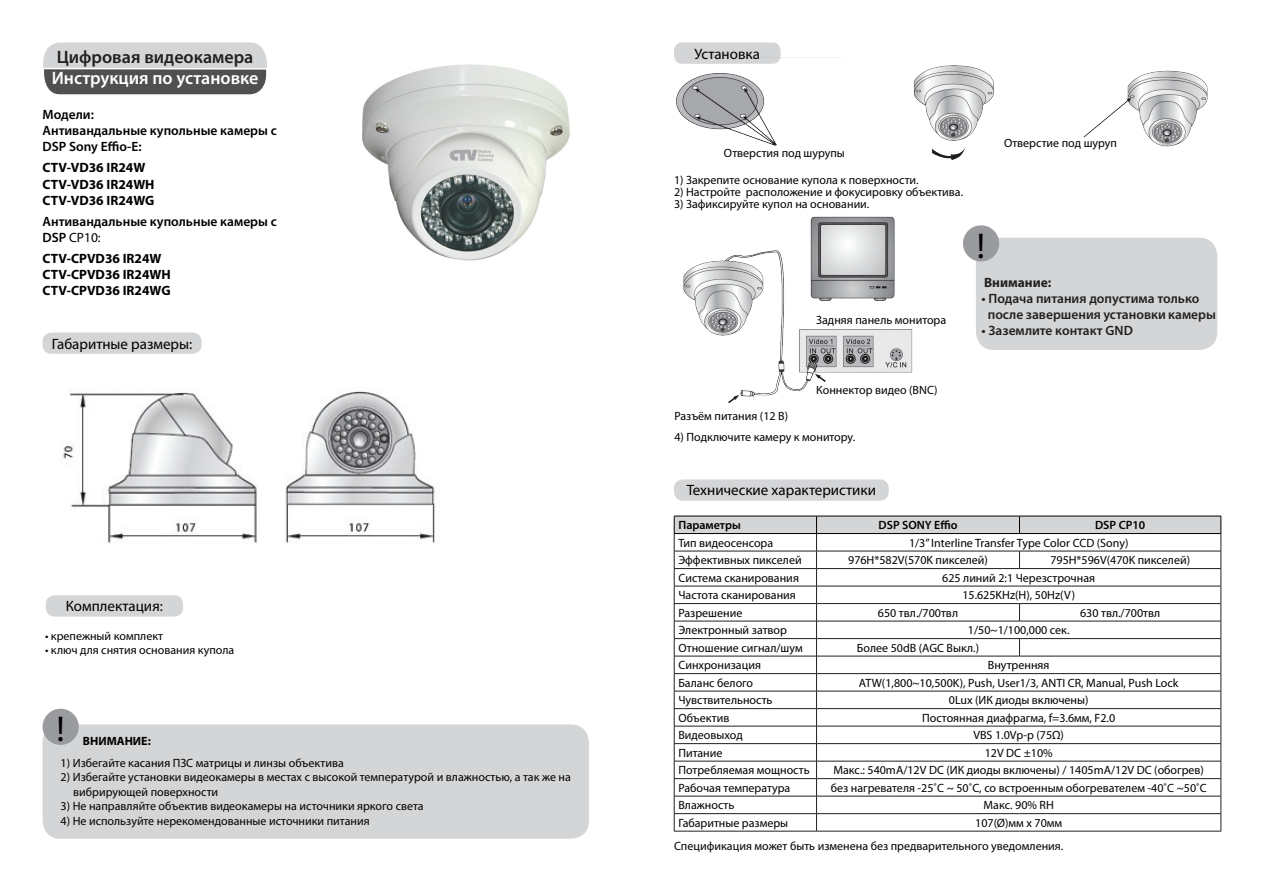
<style>
.page{position:relative;width:1263px;height:893px;background:#fff}
.page>*{position:absolute;margin:0;border:0;box-sizing:border-box;transform-origin:0 0}
.t1{font:36px "Myriad Pro";color:#000}
.t2{font:600 18px "Myriad Pro";color:#fff}
.t3{font:600 18px "Myriad Pro";color:#231f20}
.t4{font:15px "Myriad Pro";color:#000}
.t5{font:600 13.5px/16.2px "Myriad Pro";color:#000}
.t6{font:700 13.5px/16.2px "Myriad Pro";color:#000}
.t7{font:600 13.5px/16.2px "Myriad Pro";color:#231f20}
.t8{font:700 13.5px "Myriad Pro";color:#231f20}
.t9{font:12px/14.4px "Myriad Pro";color:#000}
.t10{font:600 12px "Myriad Pro";color:#000}
.t11{font:700 12px "Myriad Pro";color:#000}
.s1{font-weight:400}
</style>
<div class="page">
<div style="left:43px;top:724px;width:546px;height:115px;background:#d4d5d7;border-radius:18px"></div>
<svg style="left:43px;top:43px;width:224px;height:52px;background:#999a9c"></svg>
<div style="left:674px;top:43px;width:107px;height:21px;background:#d4d5d7;border-radius:8px"></div>
<div style="left:674px;top:479px;width:215px;height:22px;background:#d4d5d7;border-radius:9px"></div>
<img style="left:674px;top:58px;width:534px;height:102px">
<hr style="left:674px;top:831px;width:142px;height:1px;background:#231f20">
<hr style="left:816px;top:831px;width:203px;height:1px;background:#231f20">
<hr style="left:1019px;top:831px;width:202px;height:1px;background:#231f20">
<svg style="left:674px;top:516px;width:548px;height:315px"></svg>
<div style="left:43px;top:332px;width:159px;height:22px;background:#d4d5d7;border-radius:9px"></div>
<div style="left:46px;top:595px;width:137px;height:22px;background:#d4d5d7;border-radius:9px"></div>
<div style="left:43px;top:709px;width:36px;height:36px;background:#999b9e;border-radius:50%"></div>
<div style="left:976px;top:238px;width:241px;height:112px;background:#d4d5d7;border-radius:18px"></div>
<div style="left:963px;top:225px;width:36px;height:37px;background:#999b9e;border-radius:50%"></div>
<img style="left:683px;top:216px;width:230px;height:187px">
<img style="left:63px;top:390px;width:372px;height:153px">
<img style="left:362px;top:64px;width:208px;height:197px">
<h2 class="t3" style="left:57px;top:45px;width:198px">Цифровая видеокамера</h2>
<h2 class="t2" style="left:52px;top:66px;width:208px">Инструкция по установке</h2>
<p class="t5" style="left:43px;top:106px;width:236px">Модели:<br>Антивандальные купольные камеры c<br>DSP Sony Effio-E:</p>
<p class="t6" style="left:43px;top:159px;width:114px">CTV-VD36 IR24W<br>CTV-VD36 IR24WH<br>CTV-VD36 IR24WG</p>
<p class="t5" style="left:43px;top:213px;width:236px">Антивандальные купольные камеры с<br>DSP <span class="s1">CP10:</span></p>
<p class="t6" style="left:43px;top:250px;width:130px">CTV-CPVD36 IR24W<br>CTV-CPVD36 IR24WH<br>CTV-CPVD36 IR24WG</p>
<p class="t4" style="left:52px;top:334px;width:142px">Габаритные размеры:</p>
<p class="t4" style="left:66px;top:596px;width:98px">Комплектация:</p>
<p class="t9" style="left:45px;top:629px;width:120px">• крепежный комплект</p>
<p class="t9" style="left:45px;top:643px;width:191px">• ключ для снятия основания купола</p>
<h1 class="t1" style="left:56px;top:707px;width:10px">!</h1>
<p class="t11" style="left:83px;top:733px;width:69px">ВНИМАНИЕ:</p>
<p class="t9" style="left:61px;top:756px;width:285px">1) Избегайте касания ПЗС матрицы и линзы объектива</p>
<p class="t9" style="left:73px;top:770px;width:499px;text-indent:-13px">2) Избегайте установки видеокамеры в местах с высокой температурой и влажностью, а так же на вибрирующей поверхности</p>
<p class="t9" style="left:61px;top:799px;width:364px">3) Не направляйте объектив видеокамеры на источники яркого света</p>
<p class="t9" style="left:61px;top:813px;width:311px">4) Не используйте нерекомендованные источники питания</p>
<p class="t4" style="left:694px;top:44px;width:67px">Установка</p>
<p class="t9" style="left:724px;top:145px;width:122px">Отверстия под шурупы</p>
<p class="t9" style="left:674px;top:172px;width:246px">1) Закрепите основание купола к поверхности.</p>
<p class="t9" style="left:674px;top:184px;width:291px">2) Настройте расположение и фокусировку объектива.</p>
<p class="t9" style="left:674px;top:196px;width:197px">3) Зафиксируйте купол на основании.</p>
<p class="t9" style="left:816px;top:312px;width:131px">Задняя панель монитора</p>
<p class="t9" style="left:1004px;top:136px;width:114px">Отверстие под шуруп</p>
<h1 class="t1" style="left:977px;top:224px;width:10px">!</h1>
<p class="t8" style="left:984px;top:273px;width:69px">Внимание:</p>
<p class="t7" style="left:988px;top:290px;width:230px;text-indent:-6px">• Подача питания допустима только после завершения установки камеры</p>
<p class="t7" style="left:981px;top:322px;width:153px">• Заземлите контакт GND</p>
<p class="t9" style="left:674px;top:409px;width:115px">Разъём питания (12 В)</p>
<p class="t9" style="left:816px;top:382px;width:123px">Коннектор видео (BNC)</p>
<p class="t9" style="left:674px;top:430px;width:182px">4) Подключите камеру к монитору.</p>
<p class="t4" style="left:687px;top:480px;width:191px">Технические характеристики</p>
<p class="t10" style="left:678px;top:518px;width:64px">Параметры</p>
<p class="t10" style="left:878px;top:518px;width:80px">DSP SONY Effio</p>
<p class="t10" style="left:1095px;top:518px;width:52px">DSP СР10</p>
<p class="t9" style="left:678px;top:535px;width:96px">Тип видеосенсора</p>
<p class="t9" style="left:909px;top:535px;width:221px">1/3” Interline Transfer Type Color CCD (Sony)</p>
<p class="t9" style="left:678px;top:553px;width:125px">Эффективных пикселей</p>
<p class="t9" style="left:848px;top:553px;width:141px">976H*582V(570K пикселей)</p>
<p class="t9" style="left:1050px;top:553px;width:141px">795H*596V(470K пикселей)</p>
<p class="t9" style="left:678px;top:570px;width:122px">Система сканирования</p>
<p class="t9" style="left:942px;top:570px;width:154px">625 линий 2:1 Черезстрочная</p>
<p class="t9" style="left:678px;top:588px;width:119px">Частота сканирования</p>
<p class="t9" style="left:962px;top:588px;width:114px">15.625KHz(H), 50Hz(V)</p>
<p class="t9" style="left:678px;top:605px;width:65px">Разрешение</p>
<p class="t9" style="left:878px;top:605px;width:82px">650 твл./700твл</p>
<p class="t9" style="left:1080px;top:605px;width:82px">630 твл./700твл</p>
<p class="t9" style="left:678px;top:623px;width:110px">Электронный затвор</p>
<p class="t9" style="left:968px;top:623px;width:103px">1/50~1/100,000 сек.</p>
<p class="t9" style="left:678px;top:640px;width:126px">Отношение сигнал/шум</p>
<p class="t9" style="left:857px;top:640px;width:124px">Более 50dB (AGC Выкл.)</p>
<p class="t9" style="left:678px;top:658px;width:84px">Синхронизация</p>
<p class="t9" style="left:988px;top:658px;width:63px">Внутренняя</p>
<p class="t9" style="left:678px;top:675px;width:76px">Баланс белого</p>
<p class="t9" style="left:859px;top:675px;width:321px">ATW(1,800~10,500K), Push, User1/3, ANTI CR, Manual, Push Lock</p>
<p class="t9" style="left:678px;top:693px;width:96px">Чувствительность</p>
<p class="t9" style="left:949px;top:693px;width:141px">0Lux (ИК диоды включены)</p>
<p class="t9" style="left:678px;top:710px;width:52px">Объектив</p>
<p class="t9" style="left:922px;top:710px;width:195px">Постоянная диафрагма, f=3.6мм, F2.0</p>
<p class="t9" style="left:678px;top:728px;width:66px">Видеовыход</p>
<p class="t9" style="left:973px;top:728px;width:92px">VBS 1.0Vp-p (75Ω)</p>
<p class="t9" style="left:678px;top:745px;width:46px">Питание</p>
<p class="t9" style="left:985px;top:745px;width:70px">12V DC ±10%</p>
<p class="t9" style="left:678px;top:763px;width:133px">Потребляемая мощность</p>
<p class="t9" style="left:833px;top:763px;width:372px">Макс.: 540mA/12V DC (ИК диоды включены) / 1405mA/12V DC (обогрев)</p>
<p class="t9" style="left:678px;top:780px;width:113px">Рабочая температура</p>
<p class="t9" style="left:831px;top:780px;width:377px">без нагревателя -25˚C ~ 50˚C, со встроенным обогревателем -40˚C ~50˚C</p>
<p class="t9" style="left:678px;top:798px;width:57px">Влажность</p>
<p class="t9" style="left:983px;top:798px;width:72px">Макс. 90% RH</p>
<p class="t9" style="left:678px;top:815px;width:111px">Габаритные размеры</p>
<p class="t9" style="left:975px;top:815px;width:88px">107(Ø)мм x 70мм</p>
<p class="t9" style="left:674px;top:839px;width:391px">Спецификация может быть изменена без предварительного уведомления.</p>
</div>
